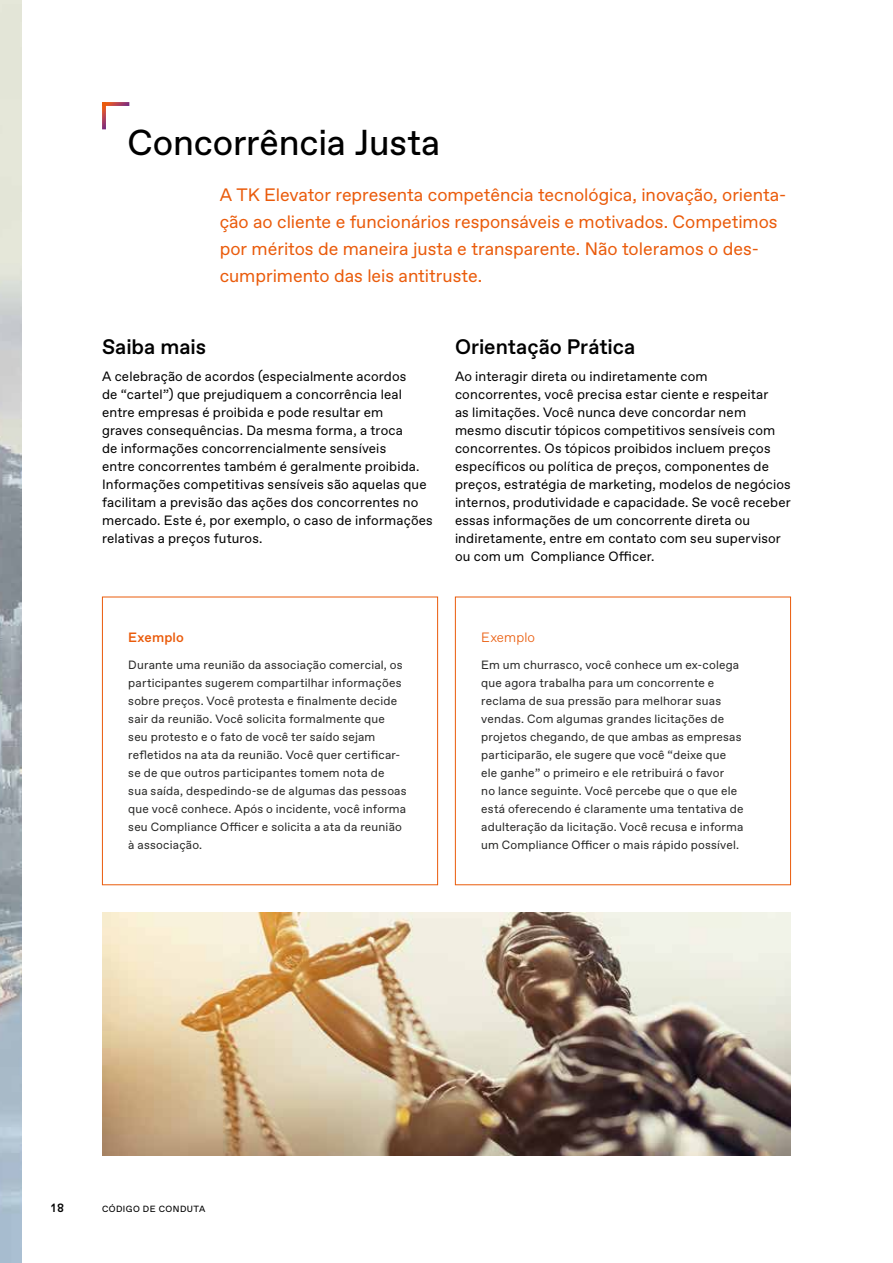
<style>
.page{position:relative;width:893px;height:1263px;background:#fff}
.page>*{position:absolute;margin:0;border:0;box-sizing:border-box;transform-origin:0 0}
.t1{font:36px "TKE Type";letter-spacing:-.005em;color:#000}
.t2{font:500 21px "TKE Type";letter-spacing:-.005em;color:#000}
.t3{font:18px/27px "TKE Type";color:#ea5b0b}
.t4{font:13.5px/18px "TKE Type";letter-spacing:.01em;color:#000}
.t5{font:500 13.5px "TKE Type";letter-spacing:.015em;color:#ea5b0b}
.t6{font:300 13.5px "TKE Type";letter-spacing:.01em;color:#ea5b0b}
.t7{font:12px/18px "TKE Type";letter-spacing:.015em;color:#282827}
.t8{font:500 12px "TKE Type";color:#000}
.t9{font:9px "TKE Type";letter-spacing:.05em;color:#000}
</style>
<div class="page">
<img style="left:0;top:0;width:21px;height:1263px">
<svg style="left:102px;top:106px;width:4px;height:23px"></svg>
<svg style="left:102px;top:102px;width:27px;height:4px"></svg>
<div style="left:102px;top:597px;width:336px;height:288px;border:1px solid #ea5b0b"></div>
<div style="left:455px;top:597px;width:336px;height:288px;border:1px solid #ea5b0b"></div>
<img style="left:102px;top:912px;width:689px;height:243px">
<h1 class="t1" style="left:128px;top:122px;width:314px">Concorrência Justa</h1>
<p class="t3" style="left:220px;top:182px;width:568px">A TK Elevator representa competência tecnológica, inovação, orienta&shy;ção ao cliente e funcionários responsáveis e motivados. Competimos por méritos de maneira justa e transparente. Não toleramos o des&shy;cumprimento das leis antitruste.</p>
<h2 class="t2" style="left:102px;top:334px;width:106px">Saiba mais</h2>
<p class="t4" style="left:102px;top:368px;width:332px">A celebração de acordos (especialmente acordos<br>de “cartel”) que prejudiquem a concorrência leal entre empresas é proibida e pode resultar em<br>graves consequências. Da mesma forma, a troca<br>de informações concorrencialmente sensíveis<br>entre concorrentes também é geralmente proibida.<br>Informações competitivas sensíveis são aquelas que facilitam a previsão das ações dos concorrentes no mercado. Este é, por exemplo, o caso de informações relativas a preços futuros.</p>
<h2 class="t2" style="left:455px;top:334px;width:182px">Orientação Prática</h2>
<p class="t4" style="left:455px;top:368px;width:337px">Ao interagir direta ou indiretamente com concorrentes, você precisa estar ciente e respeitar<br>as limitações. Você nunca deve concordar nem mesmo discutir tópicos competitivos sensíveis com concorrentes. Os tópicos proibidos incluem preços específicos ou política de preços, componentes de preços, estratégia de marketing, modelos de negócios internos, produtividade e capacidade. Se você receber essas informações de um concorrente direta ou indiretamente, entre em contato com seu supervisor ou com um Compliance Officer.</p>
<p class="t5" style="left:128px;top:629px;width:57px">Exemplo</p>
<p class="t7" style="left:128px;top:656px;width:280px">Durante uma reunião da associação comercial, os participantes sugerem compartilhar informações sobre preços. Você protesta e finalmente decide sair da reunião. Você solicita formalmente que seu protesto e o fato de você ter saído sejam refletidos na ata da reunião. Você quer certificar&shy;se de que outros participantes tomem nota de sua saída, despedindo-se de algumas das pessoas que você conhece. Após o incidente, você informa seu Compliance Officer e solicita a ata da reunião à associação.</p>
<p class="t6" style="left:481px;top:630px;width:55px">Exemplo</p>
<p class="t7" style="left:481px;top:656px;width:264px">Em um churrasco, você conhece um ex-colega que agora trabalha para um concorrente e reclama de sua pressão para melhorar suas vendas. Com algumas grandes licitações de projetos chegando, de que ambas as empresas participarão, ele sugere que você “deixe que ele ganhe” o primeiro e ele retribuirá o favor<br>no lance seguinte. Você percebe que o que ele está oferecendo é claramente uma tentativa de adulteração da licitação. Você recusa e informa um Compliance Officer o mais rápido possível.</p>
<p class="t8" style="left:51px;top:1201px;width:15px">18</p>
<p class="t9" style="left:102px;top:1203px;width:105px">CÓDIGO DE CONDUTA</p>
</div>
